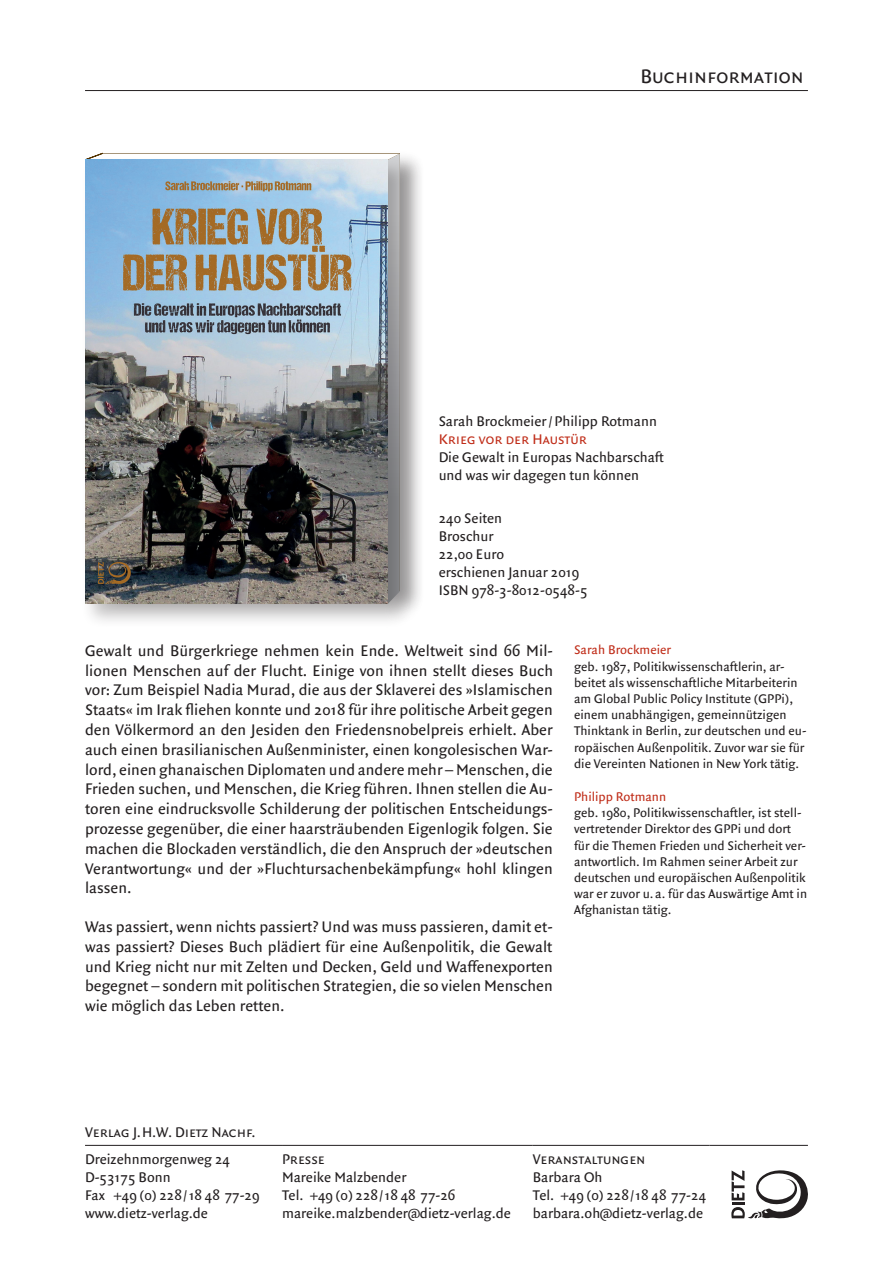
<style>
.page{position:relative;width:893px;height:1263px;background:#fff}
.page>*{position:absolute;margin:0;border:0;box-sizing:border-box;transform-origin:0 0}
.t1{font:21px "Quadraat Sans Small Caps";color:#231f20}
.t2{font:16.5px/19.8px "Quadraat Sans";color:#231f20;text-align:justify}
.t3{font:15px/18px "Quadraat Sans";color:#231f20}
.t4{font:15px "Quadraat Sans Small Caps";color:#231f20}
.t5{font:15px "Quadraat Sans Small Caps";color:#c02d19}
.t6{font:13.5px/16.2px "Quadraat Sans";color:#231f20}
.t7{font:13.5px "Quadraat Sans";color:#c02d19}
</style>
<div class="page">
<div style="left:384px;top:152px;width:40px;height:474px;background:#231f20;opacity:.28"></div>
<div style="left:81px;top:156px;width:331px;height:472px;background:#231f20;opacity:.28"></div>
<img style="left:85px;top:160px;width:303px;height:444px">
<hr style="left:85px;top:90px;width:723px;height:1px;background:#231f20">
<hr style="left:85px;top:1145px;width:197px;height:1px;background:#231f20">
<hr style="left:282px;top:1145px;width:251px;height:1px;background:#231f20">
<hr style="left:533px;top:1145px;width:177px;height:1px;background:#231f20">
<hr style="left:710px;top:1145px;width:98px;height:1px;background:#231f20">
<svg style="left:731px;top:1170px;width:77px;height:48px"></svg>
<p class="t1" style="left:640px;top:64px;width:165px">Buchinformation</p>
<p class="t3" style="left:439px;top:412px;width:220px">Sarah Brockmeier/Philipp Rotmann</p>
<p class="t5" style="left:439px;top:430px;width:150px">Krieg vor der Haustür</p>
<p class="t3" style="left:439px;top:448px;width:227px">Die Gewalt in Europas Nachbarschaft und was wir dagegen tun können</p>
<p class="t3" style="left:439px;top:510px;width:150px">240 Seiten<br>Broschur<br>22,00 Euro<br>erschienen Januar 2019<br>ISBN 978-3-8012-0548-5</p>
<p class="t2" style="left:85px;top:641px;width:470px">Gewalt und Bürgerkriege nehmen kein Ende. Weltweit sind 66 Mil&shy;lionen Menschen auf der Flucht. Einige von ihnen stellt dieses Buch vor: Zum Beispiel Nadia Murad, die aus der Sklaverei des »Islamischen Staats« im Irak fliehen konnte und 2018 für ihre politische Arbeit gegen den Völkermord an den Jesiden den Friedensnobelpreis erhielt. Aber auch einen brasilianischen Außenminister, einen kongolesischen War&shy;lord, einen ghanaischen Diplomaten und andere mehr – Menschen, die Frieden suchen, und Menschen, die Krieg führen. Ihnen stellen die Au&shy;toren eine eindrucksvolle Schilderung der politischen Entscheidungs&shy;prozesse gegenüber, die einer haarsträubenden Eigenlogik folgen. Sie machen die Blockaden verständlich, die den Anspruch der »deutschen Verantwortung« und der »Fluchtursachenbekämpfung« hohl klingen lassen.</p>
<p class="t2" style="left:85px;top:917px;width:469px">Was passiert, wenn nichts passiert? Und was muss passieren, damit et&shy;was passiert? Dieses Buch plädiert für eine Außenpolitik, die Gewalt und Krieg nicht nur mit Zelten und Decken, Geld und Waffenexporten begegnet – sondern mit politischen Strategien, die so vielen Menschen wie möglich das Leben retten.</p>
<p class="t7" style="left:574px;top:642px;width:99px">Sarah Brockmeier</p>
<p class="t6" style="left:574px;top:658px;width:234px">geb. 1987, Politikwissenschaftlerin, ar&shy;beitet als wissenschaftliche Mitarbeiterin am Global Public Policy Institute (GPPi), einem unabhängigen, gemeinnützigen Thinktank in Berlin, zur deutschen und eu&shy;ropäischen Außenpolitik. Zuvor war sie für die Vereinten Nationen in New York tätig.</p>
<p class="t7" style="left:574px;top:789px;width:94px">Philipp Rotmann</p>
<p class="t6" style="left:574px;top:805px;width:235px">geb. 1980, Politikwissenschaftler, ist stell&shy;vertretender Direktor des GPPi und dort für die Themen Frieden und Sicherheit ver&shy;antwortlich. Im Rahmen seiner Arbeit zur deutschen und europäischen Außenpolitik war er zuvor u. a. für das Auswärtige Amt in Afghanistan tätig.</p>
<p class="t4" style="left:85px;top:1123px;width:172px">Verlag J.H.W. Dietz Nachf.</p>
<p class="t3" style="left:85px;top:1151px;width:176px">Dreizehnmorgenweg 24<br>D-53175 Bonn<br>Fax +49 (0) 228/18 48 77-29 www.dietz-verlag.de</p>
<p class="t4" style="left:282px;top:1151px;width:44px">Presse</p>
<p class="t3" style="left:282px;top:1169px;width:230px">Mareike Malzbender<br>Tel. +49 (0) 228/18 48 77-26 mareike.malzbender@dietz-verlag.de</p>
<p class="t4" style="left:533px;top:1151px;width:114px">Veranstaltungen</p>
<p class="t3" style="left:533px;top:1169px;width:175px">Barbara Oh<br>Tel. +49 (0) 228/18 48 77-24 barbara.oh@dietz-verlag.de</p>
</div>
